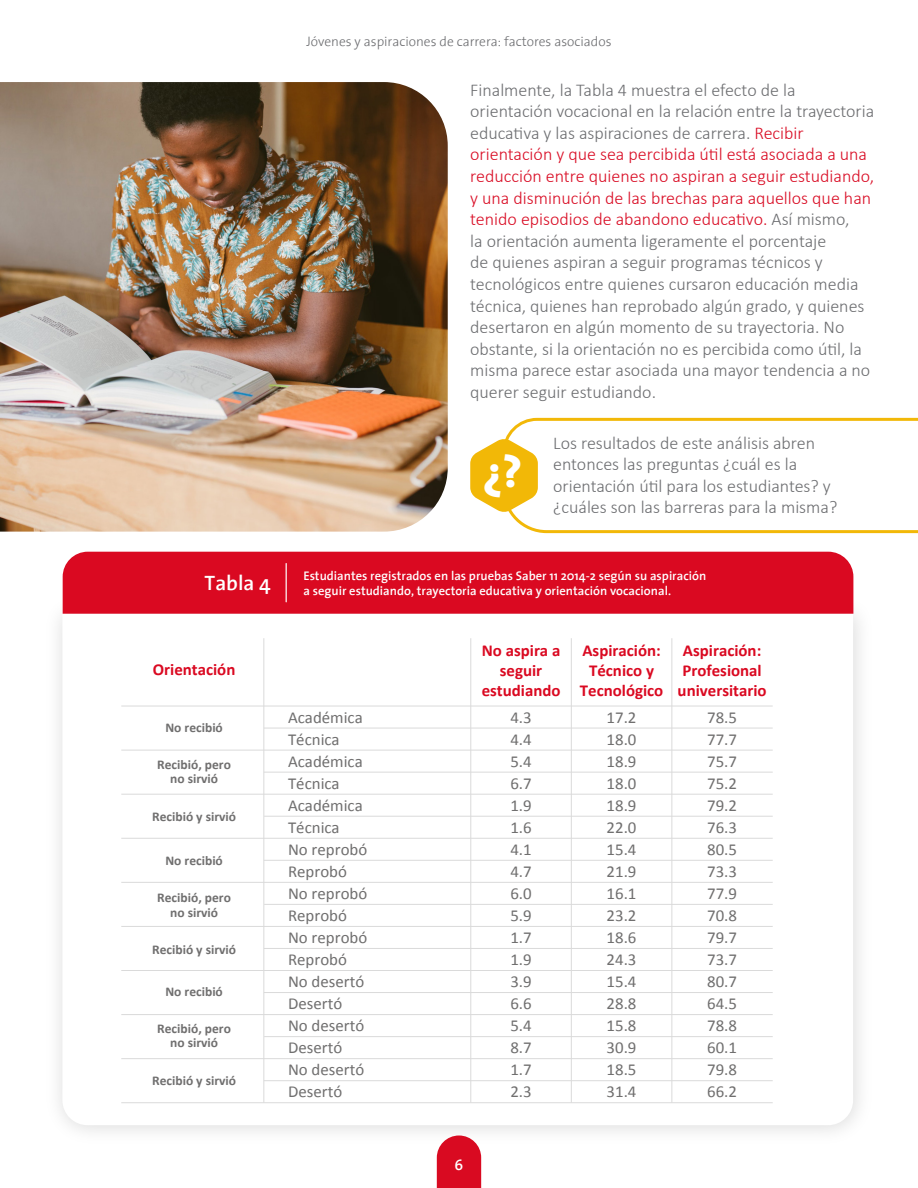
<style>
.page{position:relative;width:918px;height:1188px;background:#fff}
.page>*{position:absolute;margin:0;border:0;box-sizing:border-box;transform-origin:0 0}
.t1{font:800 45px "The Sans";color:#fff}
.t2{font:600 21px "The Sans";color:#fff}
.Estilo_de_párrafo_1{font:300 18px/21.6px "Calibri";color:#6c6d70}
.t3{font:16.65px/22px "Calibri";color:#706f6f;text-align:justify}
.t4{font:700 16.65px/20.1px "Calibri";color:#da0921;text-align:center}
.t5{font:600 15px "The Sans";color:#fff}
.t6{font:300 13.5px "The Sans";color:#6c6d70}
.t7{font:700 13.35px/14.7px "Calibri";color:#706f6f;text-align:center}
.t8{font:600 12.6px "The Sans";color:#fff}
.s1{color:#d90b23}
</style>
<div class="page">
<svg style="left:62px;top:614px;width:791px;height:511px"></svg>
<div style="left:63px;top:552px;width:790px;height:62px;background:#da0921"></div>
<hr style="left:470px;top:638px;width:1px;height:465px;background:#dadada">
<hr style="left:264px;top:638px;width:1px;height:465px;background:#dadada">
<hr style="left:571px;top:638px;width:1px;height:465px;background:#dadada">
<hr style="left:672px;top:638px;width:1px;height:465px;background:#dadada">
<hr style="left:121px;top:706px;width:652px;height:1px;background:#dadada">
<hr style="left:264px;top:728px;width:509px;height:1px;background:#dadada">
<hr style="left:121px;top:750px;width:652px;height:1px;background:#dadada">
<hr style="left:264px;top:772px;width:509px;height:1px;background:#dadada">
<hr style="left:121px;top:794px;width:652px;height:1px;background:#dadada">
<hr style="left:264px;top:816px;width:509px;height:1px;background:#dadada">
<hr style="left:121px;top:838px;width:652px;height:1px;background:#dadada">
<hr style="left:264px;top:860px;width:509px;height:1px;background:#dadada">
<hr style="left:121px;top:882px;width:652px;height:1px;background:#dadada">
<hr style="left:264px;top:904px;width:509px;height:1px;background:#dadada">
<hr style="left:121px;top:926px;width:652px;height:1px;background:#dadada">
<hr style="left:264px;top:948px;width:509px;height:1px;background:#dadada">
<hr style="left:121px;top:970px;width:652px;height:1px;background:#dadada">
<hr style="left:264px;top:992px;width:509px;height:1px;background:#dadada">
<hr style="left:121px;top:1014px;width:652px;height:1px;background:#dadada">
<hr style="left:264px;top:1036px;width:509px;height:1px;background:#dadada">
<hr style="left:121px;top:1058px;width:652px;height:1px;background:#dadada">
<hr style="left:264px;top:1080px;width:509px;height:1px;background:#dadada">
<hr style="left:121px;top:1102px;width:652px;height:1px;background:#dadada">
<hr style="left:286px;top:564px;width:1px;height:38px;background:#fff">
<img style="left:0;top:82px;width:448px;height:450px">
<svg style="left:505px;top:417px;width:413px;height:117px"></svg>
<svg style="left:470px;top:439px;width:68px;height:73px"></svg>
<svg style="left:437px;top:1136px;width:44px;height:52px;background:#db1d32"></svg>
<p class="t6" style="left:306px;top:31px;width:307px">Jóvenes y aspiraciones de carrera: factores asociados</p>
<p class="Estilo_de_párrafo_1" style="left:470px;top:79px;width:406px">Finalmente, la Tabla 4 muestra el efecto de la orientación vocacional en la relación entre la trayectoria educativa y las aspiraciones de carrera. <span class="s1">Recibir orientación y que sea percibida útil está asociada a una reducción entre quienes no aspiran a seguir estudiando, y una disminución de las brechas para aquellos que han tenido episodios de abandono educativo.</span> Así mismo,<br>la orientación aumenta ligeramente el porcentaje<br>de quienes aspiran a seguir programas técnicos y tecnológicos entre quienes cursaron educación media técnica, quienes han reprobado algún grado, y quienes desertaron en algún momento de su trayectoria. No obstante, si la orientación no es percibida como útil, la misma parece estar asociada una mayor tendencia a no querer seguir estudiando.</p>
<p class="Estilo_de_párrafo_1" style="left:553px;top:432px;width:286px">Los resultados de este análisis abren entonces las preguntas ¿cuál es la orientación útil para los estudiantes? y ¿cuáles son las barreras para la misma?</p>
<p class="t1" style="left:483px;top:434px;width:41px">¿?</p>
<p class="t8" style="left:303px;top:565px;width:404px">Estudiantes registrados en las pruebas Saber 11 2014-2 según su aspiración</p>
<p class="t2" style="left:205px;top:565px;width:68px">Tabla 4</p>
<p class="t8" style="left:303px;top:580px;width:369px">a seguir estudiando, trayectoria educativa y orientación vocacional.</p>
<p class="t4" style="left:153px;top:659px;width:84px">Orientación</p>
<p class="t7" style="left:165px;top:720px;width:59px">No recibió</p>
<p class="t7" style="left:157px;top:756px;width:75px">Recibió, pero no sirvió</p>
<p class="t7" style="left:152px;top:808px;width:86px">Recibió y sirvió</p>
<p class="t7" style="left:165px;top:853px;width:59px">No recibió</p>
<p class="t7" style="left:157px;top:890px;width:75px">Recibió, pero no sirvió</p>
<p class="t7" style="left:152px;top:942px;width:86px">Recibió y sirvió</p>
<p class="t7" style="left:165px;top:984px;width:59px">No recibió</p>
<p class="t7" style="left:157px;top:1020px;width:75px">Recibió, pero no sirvió</p>
<p class="t7" style="left:152px;top:1072px;width:86px">Recibió y sirvió</p>
<p class="t4" style="left:482px;top:640px;width:80px">No aspira a seguir estudiando</p>
<p class="t4" style="left:580px;top:640px;width:85px">Aspiración:<br>Técnico y<br>Tecnológico</p>
<p class="t4" style="left:678px;top:640px;width:90px">Aspiración:<br>Profesional universitario</p>
<p class="t3" style="left:288px;top:705px;width:81px;text-align:left">Académica<br>Técnica<br>Académica<br>Técnica<br>Académica<br>Técnica<br>No reprobó<br>Reprobó<br>No reprobó<br>Reprobó<br>No reprobó<br>Reprobó<br>No desertó<br>Desertó<br>No desertó<br>Desertó<br>No desertó<br>Desertó</p>
<p class="t3" style="left:510px;top:705px;width:23px">4.3<br>4.4<br>5.4<br>6.7<br>1.9<br>1.6<br>4.1<br>4.7<br>6.0<br>5.9<br>1.7<br>1.9<br>3.9<br>6.6<br>5.4<br>8.7<br>1.7<br>2.3</p>
<p class="t3" style="left:607px;top:705px;width:31px">17.2<br>18.0<br>18.9<br>18.0<br>18.9<br>22.0<br>15.4<br>21.9<br>16.1<br>23.2<br>18.6<br>24.3<br>15.4<br>28.8<br>15.8<br>30.9<br>18.5<br>31.4</p>
<p class="t3" style="left:707px;top:705px;width:31px">78.5<br>77.7<br>75.7<br>75.2<br>79.2<br>76.3<br>80.5<br>73.3<br>77.9<br>70.8<br>79.7<br>73.7<br>80.7<br>64.5<br>78.8<br>60.1<br>79.8<br>66.2</p>
<p class="t5" style="left:455px;top:1152px;width:10px">6</p>
</div>
